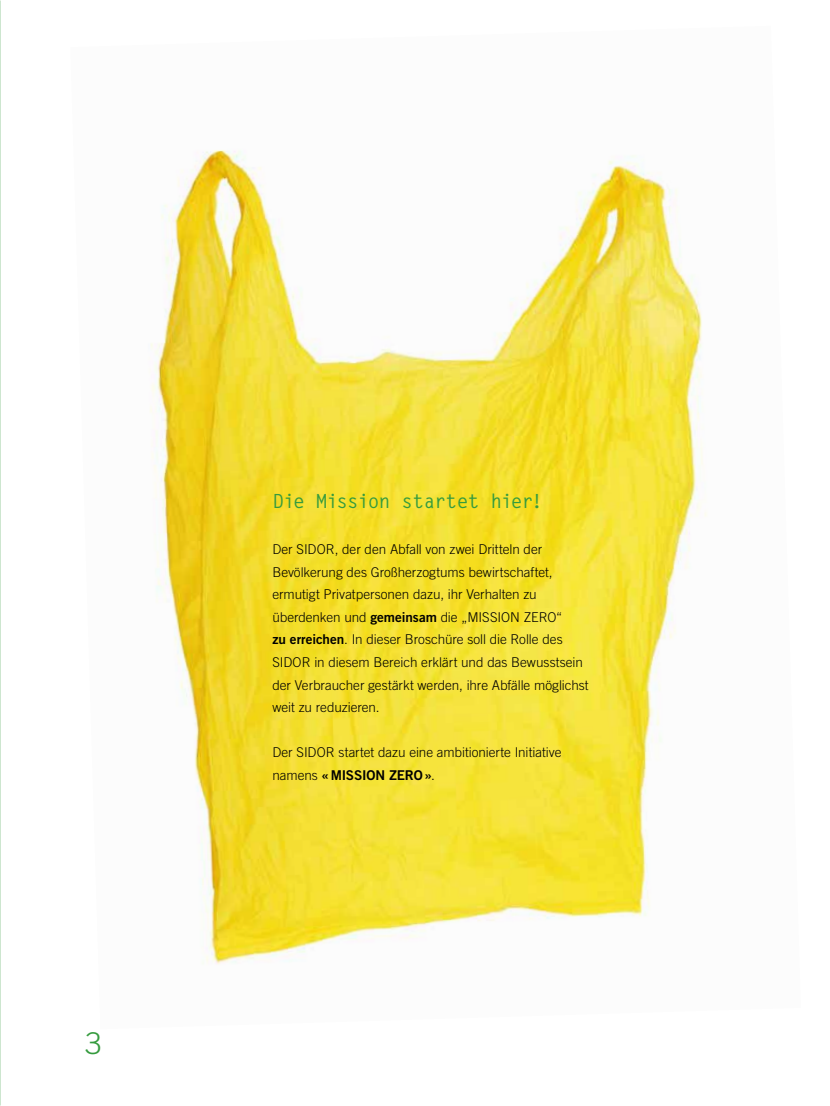
<style>
.page{position:relative;width:830px;height:1106px;background:#fff}
.page>*{position:absolute;margin:0;border:0;box-sizing:border-box;transform-origin:0 0}
.t1{font:300 30px "Trade Gothic LT Std";color:#359b3e}
.t2{font:700 19.5px "Letter Gothic Std";letter-spacing:-.045em;color:#359b3e}
.t3{font:300 13.5px/22.5px "Trade Gothic LT Std";letter-spacing:-.005em;color:#000}
.t4{font:13.5px "Trade Gothic LT Std Bd 2";letter-spacing:-.01em;color:#000}
.s1{font-family:"Trade Gothic LT Std Bd 2";font-weight:400}
.s2{font-family:"Trade Gothic LT Std";font-weight:300}
</style>
<div class="page">
<img style="left:150px;top:150px;width:557px;height:815px">
<h1 class="t1" style="left:85px;top:1025px;width:18px">3</h1>
<h2 class="t2" style="left:272px;top:489px;width:272px">Die Mission startet hier!</h2>
<p class="t3" style="left:272px;top:538px;width:317px">Der SIDOR, der den Abfall von zwei Dritteln der Bevölkerung des Großherzogtums bewirtschaftet, ermutigt Privatpersonen dazu, ihr Verhalten zu überdenken und <span class="s1">gemeinsam</span> die „MISSION ZERO“<br><span class="s1">zu erreichen</span>. In dieser Broschüre soll die Rolle des SIDOR in diesem Bereich erklärt und das Bewusstsein der Verbraucher gestärkt werden, ihre Abfälle möglichst weit zu reduzieren.</p>
<p class="t3" style="left:272px;top:740px;width:290px">Der SIDOR startet dazu eine ambitionierte Initiative</p>
<p class="t4" style="left:272px;top:766px;width:164px"><span class="s2">namens</span> «MISSION ZERO»<span class="s2">.</span></p>
</div>
